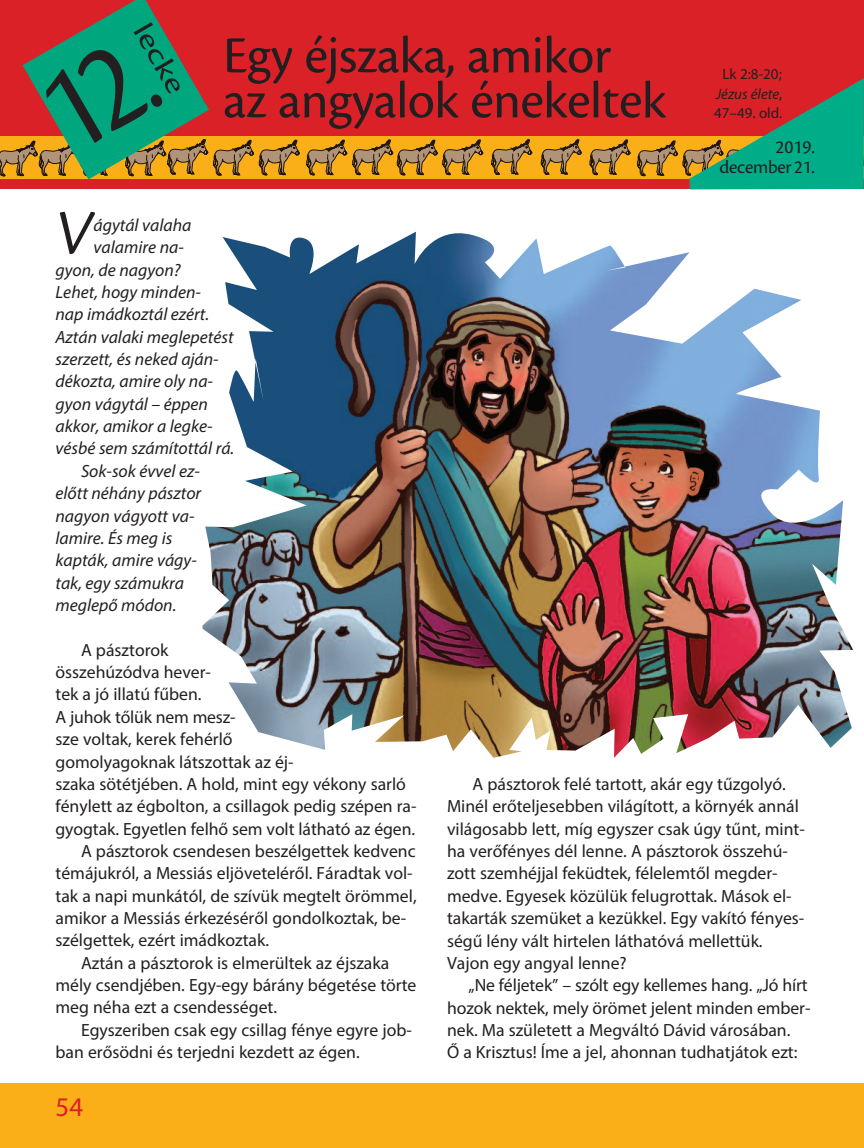
<style>
.page{position:relative;width:864px;height:1148px;background:#fff}
.page>*{position:absolute;margin:0;border:0;box-sizing:border-box;transform-origin:0 0}
.t1{font:italic 65.85px "Cronos Pro";color:#231f20}
.t2{font:54px/45px "Cronos Pro";letter-spacing:-.01em;color:#231f20}
.t3{font:30px "Cronos Pro";color:#231f20;scale:1.3 1}
.t4{font:27px "Myriad Pro";color:#db2128}
.t5{font:19.5px "Cronos Pro";color:#231f20}
.t6{font:19.35px "Cronos Pro";color:#231f20}
.t7{font:17.7px/22.4px "Myriad Pro";color:#231f20}
.t8{font:italic 17.7px "Myriad Pro";color:#231f20}
.t9{font:15px/19.5px "Myriad Pro";color:#231f20;text-align:center}
.s1{font-style:italic}
</style>
<div class="page">
<div style="left:0;top:0;width:864px;height:189px;background:#db2128"></div>
<div style="left:0;top:136px;width:864px;height:43px;background:#faaf18"></div>
<svg style="left:307px;top:139px;width:40px;height:36px"></svg>
<svg style="left:353px;top:139px;width:130px;height:36px"></svg>
<svg style="left:492px;top:139px;width:40px;height:36px"></svg>
<svg style="left:590px;top:139px;width:40px;height:36px"></svg>
<svg style="left:541px;top:139px;width:41px;height:36px"></svg>
<div style="left:0;top:1082px;width:864px;height:66px;background:#faaf18"></div>
<img style="left:202px;top:231px;width:651px;height:526px">
<svg style="left:637px;top:78px;width:227px;height:111px"></svg>
<svg style="left:0;top:0;width:300px;height:179px"></svg>
<h3 class="t3" style="left:150px;top:20px;width:61px;rotate:60deg">lecke</h3>
<h2 class="t2" style="left:223px;top:37px;width:445px">egy éjszaka, amikor az angyalok énekeltek</h2>
<p class="t9" style="left:714px;top:66px;width:70px">Lk 2:8-20;<br><span class="s1">Jézus élete</span>,<br>47–49. old.</p>
<p class="t5" style="left:775px;top:140px;width:41px">2019.</p>
<p class="t6" style="left:720px;top:160px;width:97px">december 21.</p>
<h1 class="t1" style="left:56px;top:208px;width:40px">V</h1>
<p class="t8" style="left:94px;top:218px;width:99px">ágytál valaha</p>
<p class="t8" style="left:94px;top:241px;width:92px">valamire na-</p>
<p class="t8" style="left:55px;top:263px;width:127px">gyon, de nagyon?</p>
<p class="t8" style="left:55px;top:285px;width:147px">Lehet, hogy minden-</p>
<p class="t8" style="left:55px;top:308px;width:155px">nap imádkoztál ezért.</p>
<p class="t8" style="left:55px;top:330px;width:180px">Aztán valaki meglepetést</p>
<p class="t8" style="left:55px;top:352px;width:165px">szerzett, és neked aján-</p>
<p class="t8" style="left:55px;top:375px;width:159px">dékozta, amire oly na-</p>
<p class="t8" style="left:55px;top:397px;width:154px">gyon vágytál – éppen</p>
<p class="t8" style="left:55px;top:419px;width:159px">akkor, amikor a legke-</p>
<p class="t8" style="left:55px;top:442px;width:180px">vésbé sem számítottál rá.</p>
<p class="t8" style="left:81px;top:464px;width:120px">Sok-sok évvel ez-</p>
<p class="t8" style="left:55px;top:486px;width:147px">előtt néhány pásztor</p>
<p class="t8" style="left:55px;top:509px;width:140px">nagyon vágyott va-</p>
<p class="t8" style="left:55px;top:531px;width:118px">lamire. És meg is</p>
<p class="t8" style="left:55px;top:553px;width:143px">kapták, amire vágy-</p>
<p class="t8" style="left:55px;top:576px;width:130px">tak, egy számukra</p>
<p class="t8" style="left:55px;top:598px;width:123px">meglepő módon.</p>
<p class="t7" style="left:81px;top:640px;width:89px">A pásztorok</p>
<p class="t7" style="left:55px;top:662px;width:157px">összehúzódva hever-</p>
<p class="t7" style="left:55px;top:684px;width:148px">tek a jó illatú fűben.</p>
<p class="t7" style="left:55px;top:707px;width:182px">A juhok tőlük nem mesz-</p>
<p class="t7" style="left:55px;top:729px;width:179px">sze voltak, kerek fehérlő</p>
<p class="t7" style="left:55px;top:751px;width:240px">gomolyagoknak látszottak az éj-</p>
<p class="t7" style="left:55px;top:774px;width:352px">szaka sötétjében. A hold, mint egy vékony sarló</p>
<p class="t7" style="left:55px;top:796px;width:363px">fénylett az égbolton, a csillagok pedig szépen ra-</p>
<p class="t7" style="left:55px;top:819px;width:361px">gyogtak. Egyetlen felhő sem volt látható az égen.</p>
<p class="t7" style="left:81px;top:841px;width:336px">A pásztorok csendesen beszélgettek kedvenc</p>
<p class="t7" style="left:56px;top:863px;width:359px">témájukról, a Messiás eljöveteléről. Fáradtak vol-</p>
<p class="t7" style="left:56px;top:886px;width:363px">tak a napi munkától, de szívük megtelt örömmel,</p>
<p class="t7" style="left:56px;top:908px;width:352px">amikor a Messiás érkezéséről gondolkoztak, be-</p>
<p class="t7" style="left:56px;top:930px;width:215px">szélgettek, ezért imádkoztak.</p>
<p class="t7" style="left:81px;top:953px;width:310px">Aztán a pásztorok is elmerültek az éjszaka</p>
<p class="t7" style="left:56px;top:975px;width:362px">mély csendjében. Egy-egy bárány bégetése törte</p>
<p class="t7" style="left:56px;top:997px;width:223px">meg néha ezt a csendességet.</p>
<p class="t7" style="left:81px;top:1020px;width:332px">Egyszeriben csak egy csillag fénye egyre job-</p>
<p class="t7" style="left:56px;top:1042px;width:306px">ban erősödni és terjedni kezdett az égen.</p>
<h3 class="t4" style="left:56px;top:1096px;width:29px">54</h3>
<p class="t7" style="left:447px;top:774px;width:359px;text-indent:26px">A pásztorok felé tartott, akár egy tűzgolyó.<br>Minél erőteljesebben világított, a környék annál világosabb lett, míg egyszer csak úgy tűnt, mint&shy;ha verőfényes dél lenne. A pásztorok összehú&shy;zott szemhéjjal feküdtek, félelemtől megder&shy;medve. Egyesek közülük felugrottak. Mások el&shy;takarták szemüket a kezükkel. Egy vakító fényes&shy;ségű lény vált hirtelen láthatóvá mellettük.<br>Vajon egy angyal lenne?</p>
<p class="t7" style="left:447px;top:975px;width:365px;text-indent:21px">„Ne féljetek” – szólt egy kellemes hang. „Jó hírt hozok nektek, mely örömet jelent minden ember&shy;nek. Ma született a Megváltó Dávid városában.<br>Ő a Krisztus! Íme a jel, ahonnan tudhatjátok ezt:</p>
</div>
